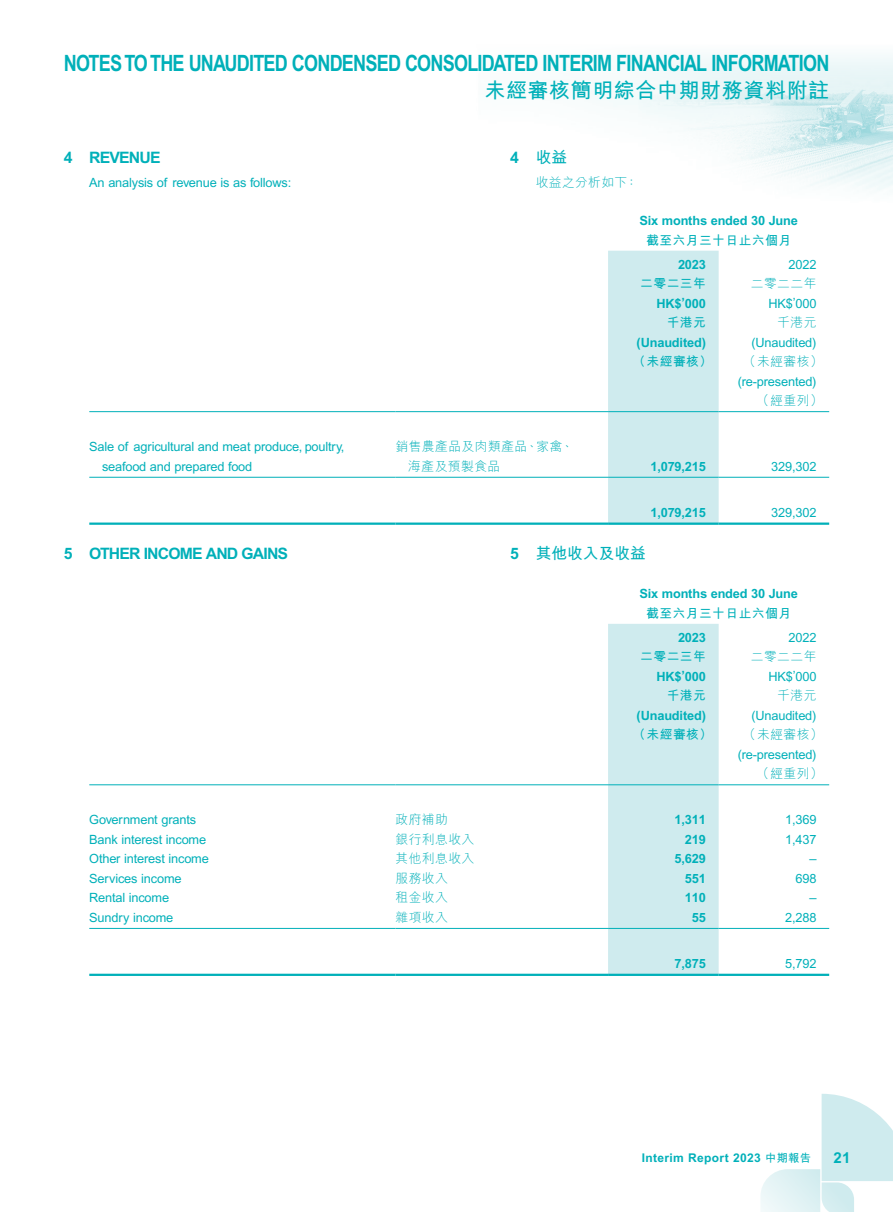
<style>
.page{position:relative;width:893px;height:1212px;background:#fff}
.page>*{position:absolute;margin:0;border:0;box-sizing:border-box;transform-origin:0 0}
.t1{font:700 22.5px "Arial";letter-spacing:-.04em;color:#00b0b9;scale:.8 1}
.t2{font:700 21px "M Hei HK";letter-spacing:.03em;color:#00b0b9}
.t3{font:700 15.75px "Arial";letter-spacing:-.05em;color:#00b0b9}
.t4{font:700 15.75px "M Hei HK";color:#00b0b9}
.t5{font:700 15px "Arial";color:#00b0b9}
.t6{font:12.75px/19.5px "Arial";letter-spacing:-.01em;color:#00b0b9}
.t7{font:700 12.75px "Arial";letter-spacing:-.01em;color:#00b0b9}
.t8{font:300 12.75px/19.5px "M Hei HK";letter-spacing:.04em;color:#00b0b9}
.t9{font:700 12.75px "M Hei HK";letter-spacing:.04em;color:#00b0b9}
.t10{font:700 12px "Arial";letter-spacing:.03em;color:#00b0b9}
.s1{font-family:"Arial"}
.s2{font-family:"M Hei HK";font-size:11.25px}
</style>
<div class="page">
<svg style="left:761px;top:1094px;width:132px;height:118px"></svg>
<img style="left:588px;top:55px;width:305px;height:196px">
<div style="left:608px;top:251px;width:111px;height:271px;background:#cfebee"></div>
<hr style="left:89px;top:411px;width:306px;height:1px;background:#00b0b9">
<hr style="left:395px;top:411px;width:213px;height:1px;background:#00b0b9">
<hr style="left:608px;top:411px;width:111px;height:1px;background:#00b0b9">
<hr style="left:719px;top:411px;width:110px;height:1px;background:#00b0b9">
<hr style="left:89px;top:477px;width:306px;height:1px;background:#00b0b9">
<hr style="left:395px;top:477px;width:213px;height:1px;background:#00b0b9">
<hr style="left:608px;top:477px;width:111px;height:1px;background:#00b0b9">
<hr style="left:719px;top:477px;width:110px;height:1px;background:#00b0b9">
<hr style="left:89px;top:522px;width:306px;height:3px;background:#00b0b9">
<hr style="left:395px;top:522px;width:213px;height:3px;background:#00b0b9">
<hr style="left:608px;top:522px;width:111px;height:3px;background:#00b0b9">
<hr style="left:719px;top:522px;width:110px;height:3px;background:#00b0b9">
<div style="left:608px;top:624px;width:111px;height:350px;background:#cfebee"></div>
<hr style="left:89px;top:784px;width:306px;height:1px;background:#00b0b9">
<hr style="left:395px;top:784px;width:213px;height:1px;background:#00b0b9">
<hr style="left:608px;top:784px;width:111px;height:1px;background:#00b0b9">
<hr style="left:719px;top:784px;width:110px;height:1px;background:#00b0b9">
<hr style="left:89px;top:928px;width:306px;height:1px;background:#00b0b9">
<hr style="left:395px;top:928px;width:213px;height:1px;background:#00b0b9">
<hr style="left:608px;top:928px;width:111px;height:1px;background:#00b0b9">
<hr style="left:719px;top:928px;width:110px;height:1px;background:#00b0b9">
<hr style="left:89px;top:974px;width:306px;height:2px;background:#00b0b9">
<hr style="left:395px;top:974px;width:213px;height:2px;background:#00b0b9">
<hr style="left:608px;top:974px;width:111px;height:2px;background:#00b0b9">
<hr style="left:719px;top:974px;width:110px;height:2px;background:#00b0b9">
<h1 class="t1" style="left:64px;top:50px;width:958px">NOTES TO THE UNAUDITED CONDENSED CONSOLIDATED INTERIM FINANCIAL INFORMATION</h1>
<h2 class="t2" style="left:484px;top:75px;width:346px">未經審核簡明綜合中期財務資料附註</h2>
<p class="t3" style="left:64px;top:148px;width:98px">4 REVENUE</p>
<p class="t6" style="left:89px;top:173px;width:204px">An analysis of revenue is as follows:</p>
<p class="t4" style="left:510px;top:146px;width:58px"><span class="s1">4</span> 收益</p>
<p class="t8" style="left:536px;top:172px;width:104px">收益之分析如下：</p>
<p class="t7" style="left:639px;top:213px;width:160px">Six months ended 30 June</p>
<p class="t9" style="left:646px;top:231px;width:147px">截至六月三十日止六個月</p>
<p class="t7" style="left:678px;top:257px;width:29px">2023</p>
<p class="t6" style="left:788px;top:254px;width:29px">2022</p>
<p class="t9" style="left:640px;top:274px;width:67px">二零二三年</p>
<p class="t8" style="left:751px;top:273px;width:67px">二零二二年</p>
<p class="t7" style="left:656px;top:296px;width:51px">HK$’000</p>
<p class="t6" style="left:768px;top:293px;width:49px">HK$’000</p>
<p class="t9" style="left:667px;top:313px;width:41px">千港元</p>
<p class="t8" style="left:777px;top:312px;width:41px">千港元</p>
<p class="t7" style="left:637px;top:335px;width:71px">(Unaudited)</p>
<p class="t6" style="left:751px;top:332px;width:67px">(Unaudited)</p>
<p class="t9" style="left:633px;top:352px;width:81px">（未經審核）</p>
<p class="t8" style="left:743px;top:351px;width:81px">（未經審核）</p>
<p class="t6" style="left:738px;top:371px;width:80px">(re-presented)</p>
<p class="t8" style="left:756px;top:390px;width:68px">（經重列）</p>
<p class="t6" style="left:102px;top:437px;width:244px;text-indent:-13px">Sale of agricultural and meat produce, poultry, seafood and prepared food</p>
<p class="t8" style="left:408px;top:436px;width:167px;text-indent:-13px">銷售農產品及肉類產品、家禽、海產及預製食品</p>
<p class="t7" style="left:650px;top:459px;width:57px">1,079,215</p>
<p class="t6" style="left:771px;top:457px;width:47px">329,302</p>
<p class="t7" style="left:650px;top:505px;width:57px">1,079,215</p>
<p class="t6" style="left:771px;top:503px;width:47px">329,302</p>
<p class="t3" style="left:64px;top:545px;width:226px">5 OTHER INCOME AND GAINS</p>
<p class="t4" style="left:510px;top:542px;width:137px"><span class="s1">5</span> 其他收入及收益</p>
<p class="t7" style="left:639px;top:586px;width:160px">Six months ended 30 June</p>
<p class="t9" style="left:646px;top:604px;width:147px">截至六月三十日止六個月</p>
<p class="t7" style="left:678px;top:630px;width:29px">2023</p>
<p class="t6" style="left:788px;top:628px;width:29px">2022</p>
<p class="t9" style="left:640px;top:647px;width:67px">二零二三年</p>
<p class="t8" style="left:751px;top:646px;width:67px">二零二二年</p>
<p class="t7" style="left:656px;top:669px;width:51px">HK$’000</p>
<p class="t6" style="left:768px;top:667px;width:49px">HK$’000</p>
<p class="t9" style="left:667px;top:686px;width:41px">千港元</p>
<p class="t8" style="left:777px;top:685px;width:41px">千港元</p>
<p class="t7" style="left:637px;top:708px;width:71px">(Unaudited)</p>
<p class="t6" style="left:751px;top:706px;width:67px">(Unaudited)</p>
<p class="t9" style="left:633px;top:725px;width:81px">（未經審核）</p>
<p class="t8" style="left:743px;top:724px;width:81px">（未經審核）</p>
<p class="t6" style="left:738px;top:745px;width:80px">(re-presented)</p>
<p class="t8" style="left:756px;top:763px;width:68px">（經重列）</p>
<p class="t6" style="left:89px;top:810px;width:108px">Government grants</p>
<p class="t8" style="left:395px;top:810px;width:54px">政府補助</p>
<p class="t7" style="left:675px;top:812px;width:33px">1,311</p>
<p class="t6" style="left:785px;top:810px;width:33px">1,369</p>
<p class="t6" style="left:89px;top:830px;width:118px">Bank interest income</p>
<p class="t8" style="left:395px;top:829px;width:80px">銀行利息收入</p>
<p class="t7" style="left:685px;top:832px;width:22px">219</p>
<p class="t6" style="left:785px;top:830px;width:33px">1,437</p>
<p class="t6" style="left:89px;top:849px;width:121px">Other interest income</p>
<p class="t8" style="left:395px;top:849px;width:80px">其他利息收入</p>
<p class="t7" style="left:675px;top:851px;width:33px">5,629</p>
<p class="t6" style="left:809px;top:849px;width:9px">–</p>
<p class="t6" style="left:89px;top:869px;width:94px">Services income</p>
<p class="t8" style="left:395px;top:868px;width:54px">服務收入</p>
<p class="t7" style="left:685px;top:871px;width:22px">551</p>
<p class="t6" style="left:795px;top:869px;width:22px">698</p>
<p class="t6" style="left:89px;top:888px;width:81px">Rental income</p>
<p class="t8" style="left:395px;top:888px;width:54px">租金收入</p>
<p class="t7" style="left:685px;top:890px;width:22px">110</p>
<p class="t6" style="left:809px;top:888px;width:9px">–</p>
<p class="t6" style="left:89px;top:908px;width:86px">Sundry income</p>
<p class="t8" style="left:395px;top:907px;width:54px">雜項收入</p>
<p class="t7" style="left:692px;top:910px;width:16px">55</p>
<p class="t6" style="left:785px;top:908px;width:33px">2,288</p>
<p class="t7" style="left:675px;top:956px;width:33px">7,875</p>
<p class="t6" style="left:785px;top:954px;width:33px">5,792</p>
<p class="t10" style="left:642px;top:1151px;width:171px">Interim Report 2023 <span class="s2">中期報告</span></p>
<p class="t5" style="left:833px;top:1149px;width:19px">21</p>
</div>
